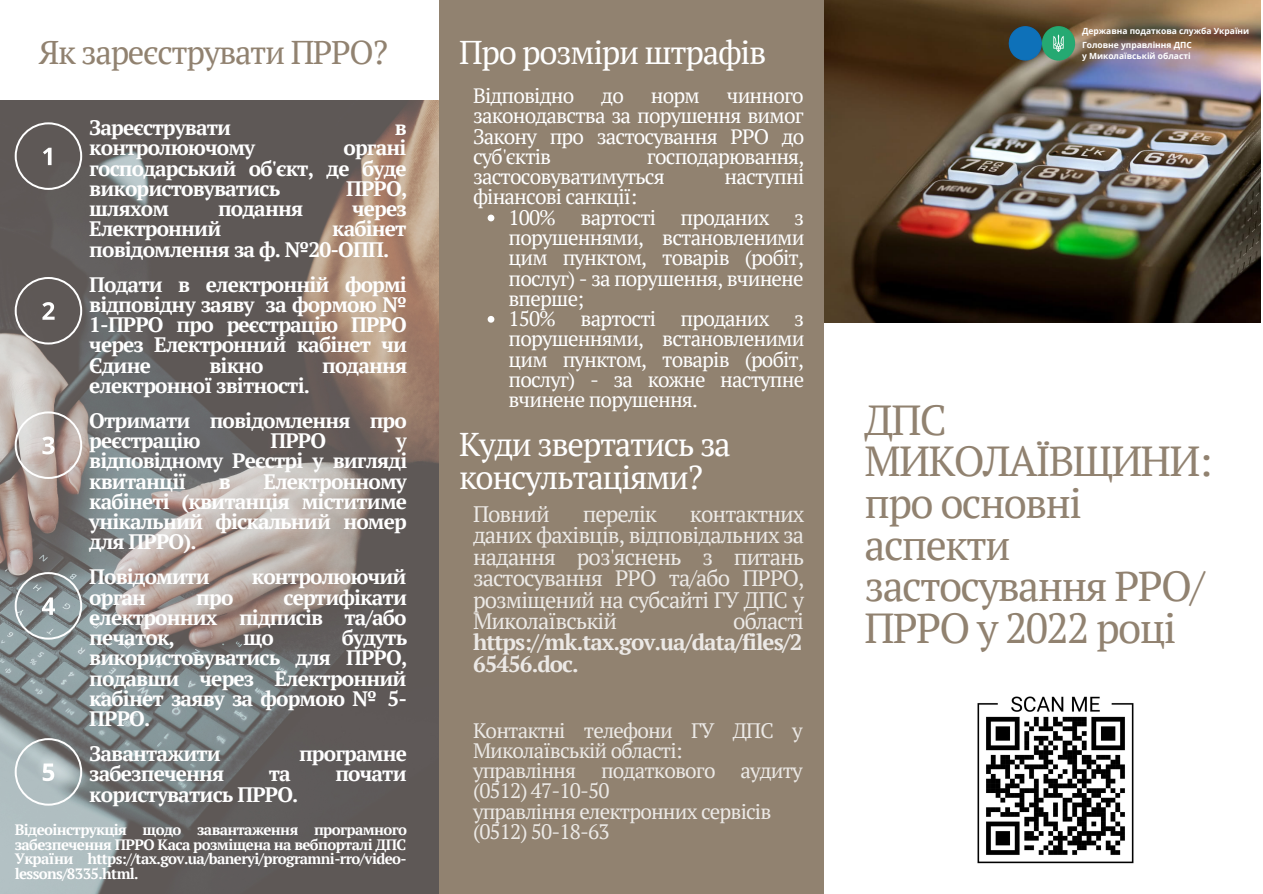
<style>
.page{position:relative;width:1263px;height:894px;background:#fff}
.page>*{position:absolute;margin:0;border:0;box-sizing:border-box;transform-origin:0 0}
.t1{font:41.85px/41.5px "PT Serif";letter-spacing:-.04em;color:#918270}
.t2{font:32.85px/32.5px "PT Serif";letter-spacing:-.04em;color:#fff}
.t3{font:32.85px "PT Serif";letter-spacing:-.04em;color:#918270}
.t4{font:22.35px/21.3px "PT Serif";letter-spacing:-.04em;color:#fff;text-align:justify}
.t5{font:700 22.35px/21.3px "PT Serif";letter-spacing:-.04em;color:#fff}
.t6{font:700 20.85px/20.2px "PT Serif";letter-spacing:-.04em;color:#fff;text-align:justify}
.t7{font:20.85px/20.2px "PT Serif";letter-spacing:-.04em;color:#fff;text-align:justify}
.t8{font:700 15px/14.5px "PT Serif";letter-spacing:-.04em;color:#fff;text-align:justify}
.t9{font:700 8.4px "Open Sans";color:#fff}
</style>
<div class="page">
<img style="left:823px;top:0;width:437px;height:323px">
<img style="left:0;top:100px;width:439px;height:793px">
<div style="left:439px;top:0;width:384px;height:893px;background:#918270"></div>
<svg style="left:15px;top:122px;width:67px;height:68px;background:#6f6a68"></svg>
<svg style="left:15px;top:277px;width:67px;height:67px;background:#736e6c"></svg>
<svg style="left:15px;top:411px;width:67px;height:68px;background:#c0b5b0"></svg>
<svg style="left:15px;top:738px;width:67px;height:67px;background:#abb5b7"></svg>
<svg style="left:15px;top:572px;width:67px;height:67px;background:#929c9e"></svg>
<img style="left:1009px;top:26px;width:68px;height:35px">
<img style="left:977px;top:696px;width:157px;height:167px">
<svg style="left:488px;top:214px;width:6px;height:7px"></svg>
<svg style="left:488px;top:316px;width:6px;height:6px"></svg>
<p class="t3" style="left:39px;top:30px;width:351px">Як зареєструвати ПРРО?</p>
<p class="t6" style="left:89px;top:117px;width:143px">Зареєструвати</p>
<p class="t6" style="left:395px;top:117px;width:13px">в</p>
<p class="t6" style="left:89px;top:137px;width:167px">контролюючому</p>
<p class="t6" style="left:89px;top:137px;width:319px;text-indent:254px">органі господарський об'єкт, де буде використовуватись</p>
<p class="t6" style="left:346px;top:178px;width:63px">ПРРО,</p>
<p class="t6" style="left:89px;top:198px;width:81px">шляхом</p>
<p class="t6" style="left:218px;top:198px;width:87px">подання</p>
<p class="t6" style="left:352px;top:198px;width:56px">через</p>
<p class="t6" style="left:89px;top:218px;width:134px">Електронний</p>
<p class="t6" style="left:89px;top:218px;width:319px;text-indent:243px">кабінет повідомлення за ф. №20-ОПП.</p>
<p class="t6" style="left:89px;top:273px;width:319px">Подати в електронній формі відповідну заяву за формою № 1-ПРРО про реєстрацію ПРРО через Електронний кабінет чи Єдине</p>
<p class="t6" style="left:209px;top:354px;width:56px">вікно</p>
<p class="t6" style="left:322px;top:354px;width:87px">подання</p>
<p class="t6" style="left:89px;top:375px;width:222px">електронної звітності.</p>
<p class="t6" style="left:89px;top:409px;width:319px">Отримати повідомлення про реєстрацію</p>
<p class="t6" style="left:270px;top:430px;width:57px">ПРРО</p>
<p class="t6" style="left:89px;top:430px;width:320px;text-indent:307px">у відповідному Реєстрі у вигляді квитанції</p>
<p class="t6" style="left:89px;top:470px;width:319px;text-indent:174px">Електронному кабінеті (квитанція міститиме унікальний фіскальний номер для ПРРО).</p>
<p class="t6" style="left:89px;top:566px;width:122px">Повідомити</p>
<p class="t6" style="left:252px;top:566px;width:156px">контролюючий</p>
<p class="t6" style="left:89px;top:586px;width:58px">орган</p>
<p class="t6" style="left:196px;top:586px;width:39px">про</p>
<p class="t6" style="left:219px;top:470px;width:13px">в</p>
<p class="t6" style="left:89px;top:586px;width:319px;text-indent:194px">сертифікати електронних підписів та/або печаток,</p>
<p class="t6" style="left:89px;top:627px;width:320px;text-indent:253px">будуть використовуватись для ПРРО, подавши через Електронний кабінет заяву за формою № 5- ПРРО.</p>
<p class="t6" style="left:89px;top:742px;width:133px">Завантажити</p>
<p class="t6" style="left:299px;top:742px;width:109px">програмне</p>
<p class="t6" style="left:89px;top:763px;width:137px">забезпечення</p>
<p class="t6" style="left:269px;top:763px;width:24px">та</p>
<p class="t6" style="left:335px;top:763px;width:73px">почати</p>
<p class="t6" style="left:89px;top:783px;width:211px">користуватись ПРРО.</p>
<p class="t6" style="left:243px;top:627px;width:32px">що</p>
<p class="t8" style="left:15px;top:821px;width:394px">Відеоінструкція щодо завантаження програмного забезпечення ПРРО Каса розміщена на вебпорталі ДПС України https://tax.gov.ua/baneryi/programni-rro/video&shy;lessons/8335.html.</p>
<p class="t2" style="left:459px;top:36px;width:309px">Про розміри штрафів</p>
<p class="t7" style="left:473px;top:85px;width:103px">Відповідно</p>
<p class="t7" style="left:601px;top:85px;width:24px">до</p>
<p class="t7" style="left:651px;top:85px;width:50px">норм</p>
<p class="t7" style="left:473px;top:85px;width:333px;text-indent:254px">чинного законодавства за порушення вимог Закону про застосування РРО до суб'єктів</p>
<p class="t7" style="left:473px;top:146px;width:333px;text-indent:174px">господарювання, застосовуватимуться</p>
<p class="t7" style="left:724px;top:166px;width:81px">наступні</p>
<p class="t7" style="left:473px;top:186px;width:166px">фінансові санкції:</p>
<p class="t7" style="left:508px;top:207px;width:297px">100% вартості проданих з порушеннями, встановленими цим пунктом, товарів (робіт, послуг) - за порушення, вчинене вперше;</p>
<p class="t7" style="left:508px;top:308px;width:297px">150% вартості проданих з порушеннями, встановленими цим пунктом, товарів (робіт, послуг) - за кожне наступне вчинене порушення.</p>
<p class="t2" style="left:459px;top:427px;width:273px">Куди звертатись за консультаціями?</p>
<p class="t4" style="left:473px;top:502px;width:78px">Повний</p>
<p class="t4" style="left:583px;top:502px;width:76px">перелік</p>
<p class="t4" style="left:473px;top:502px;width:333px;text-indent:217px">контактних даних фахівців, відповідальних за надання роз'яснень з питань застосування РРО та/або ПРРО, розміщений на субсайті ГУ ДПС у Миколаївській</p>
<p class="t4" style="left:733px;top:609px;width:72px">області</p>
<p class="t5" style="left:473px;top:631px;width:331px">https://mk.tax.gov.ua/data/files/2<br>65456.doc.</p>
<p class="t7" style="left:473px;top:719px;width:331px;text-align:left">Контактні телефони ГУ ДПС у<br>Миколаївській області:<br>управління податкового аудиту (0512) 47-10-50<br>управління електронних сервісів (0512) 50-18-63</p>
<p class="t9" style="left:1082px;top:25px;width:169px">Державна податкова служба України</p>
<p class="t9" style="left:1082px;top:39px;width:111px">Головне управління ДПС</p>
<p class="t9" style="left:1082px;top:50px;width:110px">у Миколаївській області</p>
<p class="t1" style="left:865px;top:398px;width:349px">ДПС<br>МИКОЛАЇВЩИНИ: про основні аспекти застосування РРО/<br>ПРРО у 2022 році</p>
</div>
